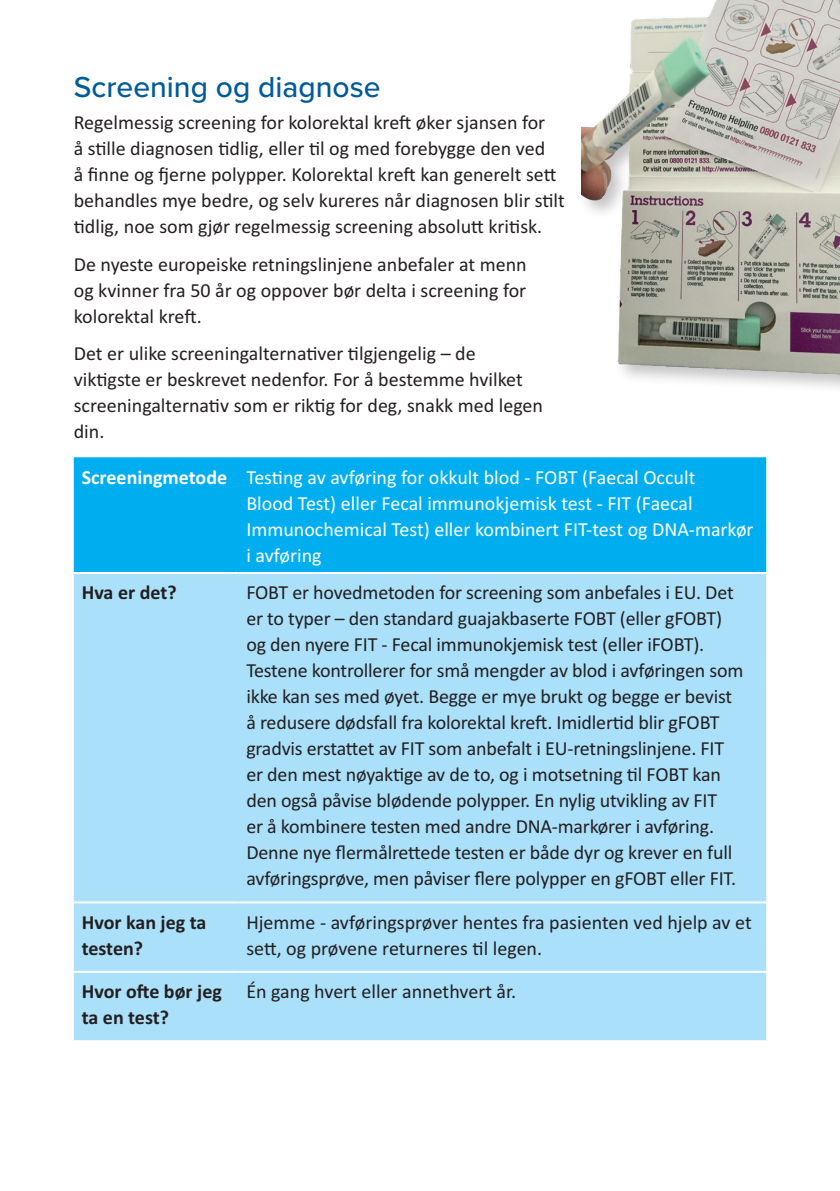
<style>
.page{position:relative;width:840px;height:1191px;background:#fff}
.page>*{position:absolute;margin:0;border:0;box-sizing:border-box;transform-origin:0 0}
.t1{font:500 30px "Proxima Nova";color:#005b97}
.t2{font:20px/26px "Calibri";letter-spacing:-.01em;color:#231f20}
.t3{font:20px/26px "Calibri";color:#fff}
.t4{font:700 20px/26px "Calibri";color:#231f20}
.s1{font-weight:700}
</style>
<div class="page">
<div style="left:74px;top:457px;width:691px;height:115px;background:#00aeef"></div>
<div style="left:74px;top:574px;width:691px;height:466px;background:#aae0f9"></div>
<hr style="left:74px;top:901px;width:164px;height:2px;background:#fff">
<hr style="left:238px;top:901px;width:527px;height:2px;background:#fff">
<hr style="left:74px;top:970px;width:164px;height:2px;background:#fff">
<hr style="left:238px;top:970px;width:527px;height:2px;background:#fff">
<div style="left:577px;top:0;width:262px;height:395px;background:#231f20;opacity:.26"></div>
<img style="left:581px;top:0;width:258px;height:378px">
<h1 class="t1" style="left:74px;top:70px;width:308px">Screening og diagnose</h1>
<p class="t2" style="left:74px;top:108px;width:492px">Regelmessig screening for kolorektal kreft øker sjansen for<br>å stille diagnosen tidlig, eller til og med forebygge den ved<br>å finne og fjerne polypper. Kolorektal kreft kan generelt sett behandles mye bedre, og selv kureres når diagnosen blir stilt tidlig, noe som gjør regelmessig screening absolutt kritisk.</p>
<p class="t2" style="left:74px;top:250px;width:454px;text-align:justify">De nyeste europeiske retningslinjene anbefaler at menn og kvinner fra 50 år og oppover bør delta i screening for kolorektal kreft.</p>
<p class="t2" style="left:74px;top:339px;width:470px">Det er ulike screeningalternativer tilgjengelig – de viktigste er beskrevet nedenfor. For å bestemme hvilket screeningalternativ som er riktig for deg, snakk med legen din.</p>
<p class="t3" style="left:246px;top:463px;width:508px;text-indent:-164px"><span class="s1">Screeningmetode</span> Testing av avføring for okkult blod - FOBT (Faecal Occult<br>Blood Test) eller Fecal immunokjemisk test - FIT (Faecal Immunochemical Test) eller kombinert FIT-test og DNA-markør i avføring</p>
<p class="t4" style="left:82px;top:578px;width:96px">Hva er det?</p>
<p class="t2" style="left:246px;top:578px;width:498px">FOBT er hovedmetoden for screening som anbefales i EU. Det er to typer – den standard guajakbaserte FOBT (eller gFOBT) og den nyere FIT - Fecal immunokjemisk test (eller iFOBT).<br>Testene kontrollerer for små mengder av blod i avføringen som ikke kan ses med øyet. Begge er mye brukt og begge er bevist å redusere dødsfall fra kolorektal kreft. Imidlertid blir gFOBT gradvis erstattet av FIT som anbefalt i EU-retningslinjene. FIT er den mest nøyaktige av de to, og i motsetning til FOBT kan den også påvise blødende polypper. En nylig utvikling av FIT<br>er å kombinere testen med andre DNA-markører i avføring.<br>Denne nye flermålrettede testen er både dyr og krever en full avføringsprøve, men påviser flere polypper en gFOBT eller FIT.</p>
<p class="t4" style="left:82px;top:908px;width:126px">Hvor kan jeg ta testen?</p>
<p class="t2" style="left:246px;top:908px;width:506px">Hjemme - avføringsprøver hentes fra pasienten ved hjelp av et sett, og prøvene returneres til legen.</p>
<p class="t4" style="left:82px;top:977px;width:141px">Hvor ofte bør jeg ta en test?</p>
<p class="t2" style="left:246px;top:977px;width:271px">Én gang hvert eller annethvert år.</p>
</div>
